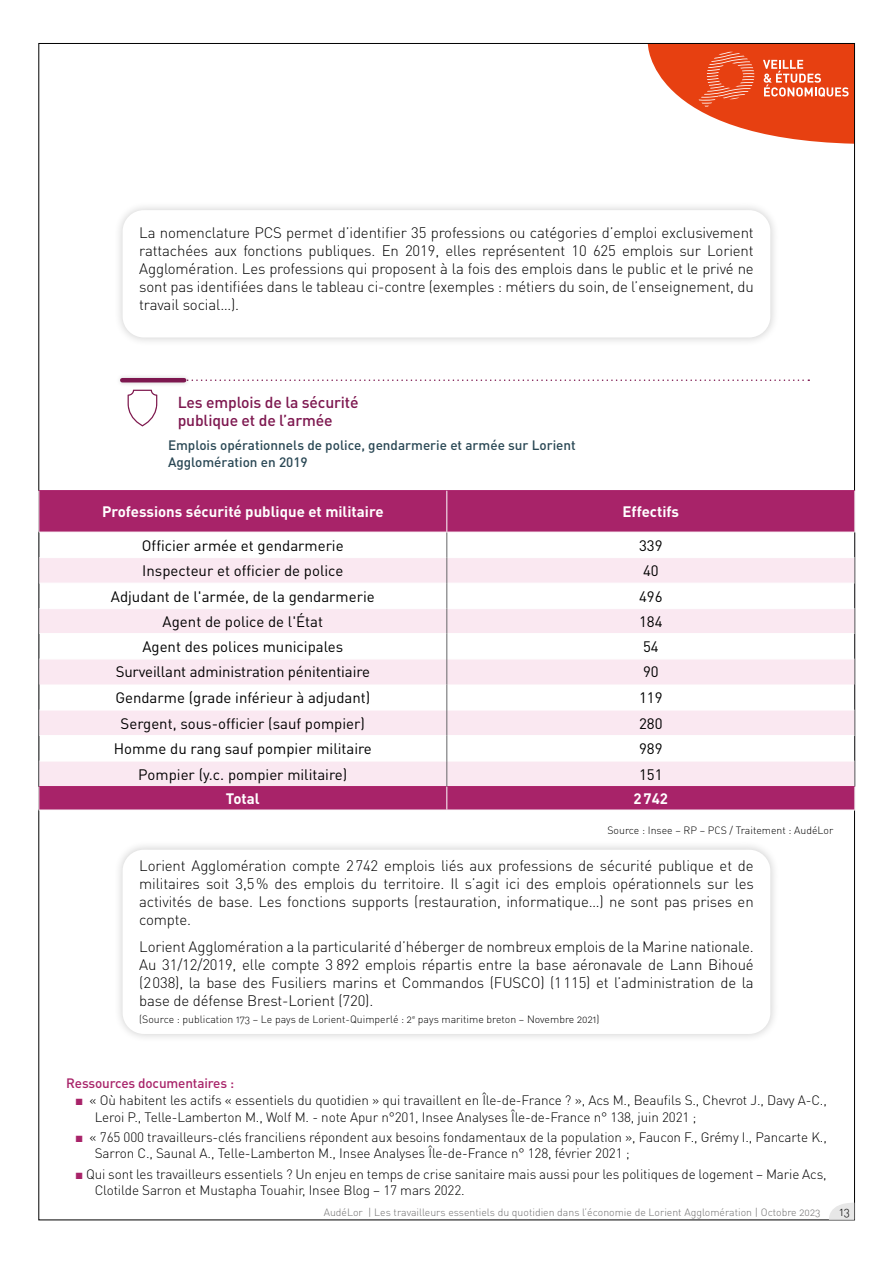
<style>
.page{position:relative;width:893px;height:1263px;background:#fff}
.page>*{position:absolute;margin:0;border:0;box-sizing:border-box;transform-origin:0 0}
.TITRE2{font:500 15.75px/18px "DIN Pro";letter-spacing:-.01em;color:#7d174f}
.TxtCourant{font:300 15px/18px "DIN Pro";letter-spacing:-.01em;color:#000;text-align:justify}
.contenu_de_tableau{font:15px "DIN Pro";color:#000}
.titre_tableau{font:700 15px "DIN Pro";color:#fff}
.TAB{font:300 13.5px/16.2px "DIN Pro";letter-spacing:-.01em;color:#000}
.Titre_Graph{font:500 13.5px/16.2px "DIN Pro";color:#294754}
.TITRE2-2{font:500 13.5px "DIN Pro";letter-spacing:-.01em;color:#a82369}
.t1{font:12px "DIN Light Alternate";color:#000}
.Note{font:10.5px "DIN Light Alternate";color:#000}
.t2{font:10.5px "DIN Light Alternate";color:#706f6f}
.s1{font-family:"Arial";font-weight:700;color:#a82369}
</style>
<div class="page">
<svg style="left:648px;top:45px;width:205px;height:99px"></svg>
<svg style="left:827px;top:1203px;width:27px;height:17px"></svg>
<div style="left:114px;top:201px;width:665px;height:145px;background:#000;opacity:.2"></div>
<div style="left:123px;top:210px;width:647px;height:127px;background:#fff;border-radius:21px"></div>
<div style="left:114px;top:841px;width:665px;height:202px;background:#000;opacity:.2"></div>
<div style="left:123px;top:850px;width:647px;height:184px;background:#fff;border-radius:21px"></div>
<svg style="left:191px;top:379px;width:618px;height:2px"></svg>
<div style="left:115px;top:373px;width:76px;height:14px;background:#000;opacity:.2"></div>
<hr style="left:122px;top:378px;width:62px;height:4px;background:#7d174f">
<svg style="left:40px;top:491px;width:815px;height:319px;fill:#a82369"></svg>
<svg style="left:40px;top:558px;width:815px;height:228px;fill:#fae8f1"></svg>
<hr style="left:39px;top:532px;width:408px;height:1px;background:#fff">
<hr style="left:447px;top:532px;width:408px;height:1px;background:#fff">
<hr style="left:39px;top:557px;width:408px;height:1px;background:#fff">
<hr style="left:447px;top:557px;width:408px;height:1px;background:#fff">
<hr style="left:39px;top:583px;width:408px;height:1px;background:#fff">
<hr style="left:447px;top:583px;width:408px;height:1px;background:#fff">
<hr style="left:39px;top:608px;width:408px;height:1px;background:#fff">
<hr style="left:447px;top:608px;width:408px;height:1px;background:#fff">
<hr style="left:39px;top:633px;width:408px;height:1px;background:#fff">
<hr style="left:447px;top:633px;width:408px;height:1px;background:#fff">
<hr style="left:39px;top:659px;width:408px;height:1px;background:#fff">
<hr style="left:447px;top:659px;width:408px;height:1px;background:#fff">
<hr style="left:39px;top:710px;width:408px;height:1px;background:#fff">
<hr style="left:447px;top:710px;width:408px;height:1px;background:#fff">
<hr style="left:39px;top:735px;width:408px;height:1px;background:#fff">
<hr style="left:447px;top:735px;width:408px;height:1px;background:#fff">
<hr style="left:39px;top:761px;width:408px;height:1px;background:#fff">
<hr style="left:447px;top:761px;width:408px;height:1px;background:#fff">
<hr style="left:39px;top:490px;width:408px;height:1px;background:#a81c67">
<hr style="left:447px;top:490px;width:408px;height:1px;background:#a81c67">
<hr style="left:39px;top:786px;width:408px;height:1px;background:#a81c67">
<hr style="left:447px;top:786px;width:408px;height:1px;background:#a81c67">
<hr style="left:447px;top:491px;width:1px;height:41px;background:#fff">
<svg style="left:39px;top:532px;width:1px;height:278px"></svg>
<svg style="left:447px;top:532px;width:1px;height:278px"></svg>
<svg style="left:855px;top:532px;width:1px;height:255px"></svg>
<svg style="left:128px;top:390px;width:29px;height:36px"></svg>
<p class="TxtCourant" style="left:139px;top:223px;width:616px">La nomenclature PCS permet d’identifier 35 professions ou catégories d’emploi exclusivement rattachées aux fonctions publiques. En 2019, elles représentent 10 625 emplois sur Lorient Agglomération. Les professions qui proposent à la fois des emplois dans le public et le privé ne sont pas identifiées dans le tableau ci-contre (exemples : métiers du soin, de l’enseignement, du travail social…).</p>
<p class="TITRE2" style="left:178px;top:393px;width:182px">Les emplois de la sécurité publique et de l’armée</p>
<p class="Titre_Graph" style="left:168px;top:437px;width:409px">Emplois opérationnels de police, gendarmerie et armée sur Lorient<br>Agglomération en 2019</p>
<p class="titre_tableau" style="left:102px;top:501px;width:283px">Professions sécurité publique et militaire</p>
<p class="titre_tableau" style="left:623px;top:501px;width:58px">Effectifs</p>
<p class="contenu_de_tableau" style="left:142px;top:535px;width:203px">Officier armée et gendarmerie</p>
<p class="contenu_de_tableau" style="left:639px;top:535px;width:25px">339</p>
<p class="contenu_de_tableau" style="left:142px;top:560px;width:203px">Inspecteur et officier de police</p>
<p class="contenu_de_tableau" style="left:643px;top:560px;width:17px">40</p>
<p class="contenu_de_tableau" style="left:111px;top:586px;width:265px">Adjudant de l'armée, de la gendarmerie</p>
<p class="contenu_de_tableau" style="left:639px;top:586px;width:25px">496</p>
<p class="contenu_de_tableau" style="left:163px;top:611px;width:162px">Agent de police de l'État</p>
<p class="contenu_de_tableau" style="left:639px;top:611px;width:25px">184</p>
<p class="contenu_de_tableau" style="left:142px;top:636px;width:202px">Agent des polices municipales</p>
<p class="contenu_de_tableau" style="left:643px;top:636px;width:17px">54</p>
<p class="contenu_de_tableau" style="left:116px;top:662px;width:256px">Surveillant administration pénitentiaire</p>
<p class="contenu_de_tableau" style="left:643px;top:662px;width:17px">90</p>
<p class="contenu_de_tableau" style="left:115px;top:687px;width:256px">Gendarme (grade inférieur à adjudant)</p>
<p class="contenu_de_tableau" style="left:639px;top:687px;width:25px">119</p>
<p class="contenu_de_tableau" style="left:121px;top:713px;width:246px">Sergent, sous-officier (sauf pompier)</p>
<p class="contenu_de_tableau" style="left:639px;top:713px;width:25px">280</p>
<p class="contenu_de_tableau" style="left:114px;top:738px;width:260px">Homme du rang sauf pompier militaire</p>
<p class="contenu_de_tableau" style="left:639px;top:738px;width:25px">989</p>
<p class="contenu_de_tableau" style="left:138px;top:764px;width:211px">Pompier (y.c. pompier militaire)</p>
<p class="contenu_de_tableau" style="left:639px;top:764px;width:25px">151</p>
<p class="titre_tableau" style="left:226px;top:788px;width:35px">Total</p>
<p class="titre_tableau" style="left:634px;top:788px;width:36px">2742</p>
<p class="Note" style="left:607px;top:823px;width:227px">Source : Insee – RP – PCS / Traitement : AudéLor</p>
<p class="TxtCourant" style="left:139px;top:856px;width:616px">Lorient Agglomération compte 2742 emplois liés aux professions de sécurité publique et de militaires soit 3,5% des emplois du territoire. Il s’agit ici des emplois opérationnels sur les activités de base. Les fonctions supports (restauration, informatique…) ne sont pas prises en compte.</p>
<p class="TxtCourant" style="left:139px;top:937px;width:616px">Lorient Agglomération a la particularité d’héberger de nombreux emplois de la Marine nationale.<br>Au 31/12/2019, elle compte 3 892 emplois répartis entre la base aéronavale de Lann Bihoué (2038), la base des Fusiliers marins et Commandos (FUSCO) (1115) et l’administration de la base de défense Brest-Lorient (720).</p>
<p class="Note" style="left:139px;top:1012px;width:462px">(Source : publication 173 – Le pays de Lorient-Quimperlé : 2<sup>e</sup> pays maritime breton – Novembre 2021)</p>
<p class="TITRE2-2" style="left:66px;top:1074px;width:169px">Ressources documentaires :</p>
<p class="TAB" style="left:95px;top:1092px;width:734px;text-indent:-20px"><span class="s1">■</span> « Où habitent les actifs « essentiels du quotidien » qui travaillent en Île-de-France ? », Acs M., Beaufils S., Chevrot J., Davy A-C.,<br>Leroi P., Telle-Lamberton M., Wolf M. - note Apur n°201, Insee Analyses Île-de-France n° 138, juin 2021 ;</p>
<p class="TAB" style="left:95px;top:1128px;width:734px;text-indent:-20px"><span class="s1">■</span> « 765 000 travailleurs-clés franciliens répondent aux besoins fondamentaux de la population », Faucon F., Grémy I., Pancarte K.,<br>Sarron C., Saunal A., Telle-Lamberton M., Insee Analyses Île-de-France n° 128, février 2021 ;</p>
<p class="TAB" style="left:95px;top:1165px;width:734px;text-indent:-20px"><span class="s1">■</span> Qui sont les travailleurs essentiels ? Un enjeu en temps de crise sanitaire mais aussi pour les politiques de logement – Marie Acs,<br>Clotilde Sarron et Mustapha Touahir, Insee Blog – 17 mars 2022.</p>
<p class="t2" style="left:324px;top:1206px;width:498px">AudéLor | Les travailleurs essentiels du quotidien dans l’économie de Lorient Agglomération | Octobre 2023</p>
<p class="t1" style="left:840px;top:1204px;width:12px">13</p>
</div>
